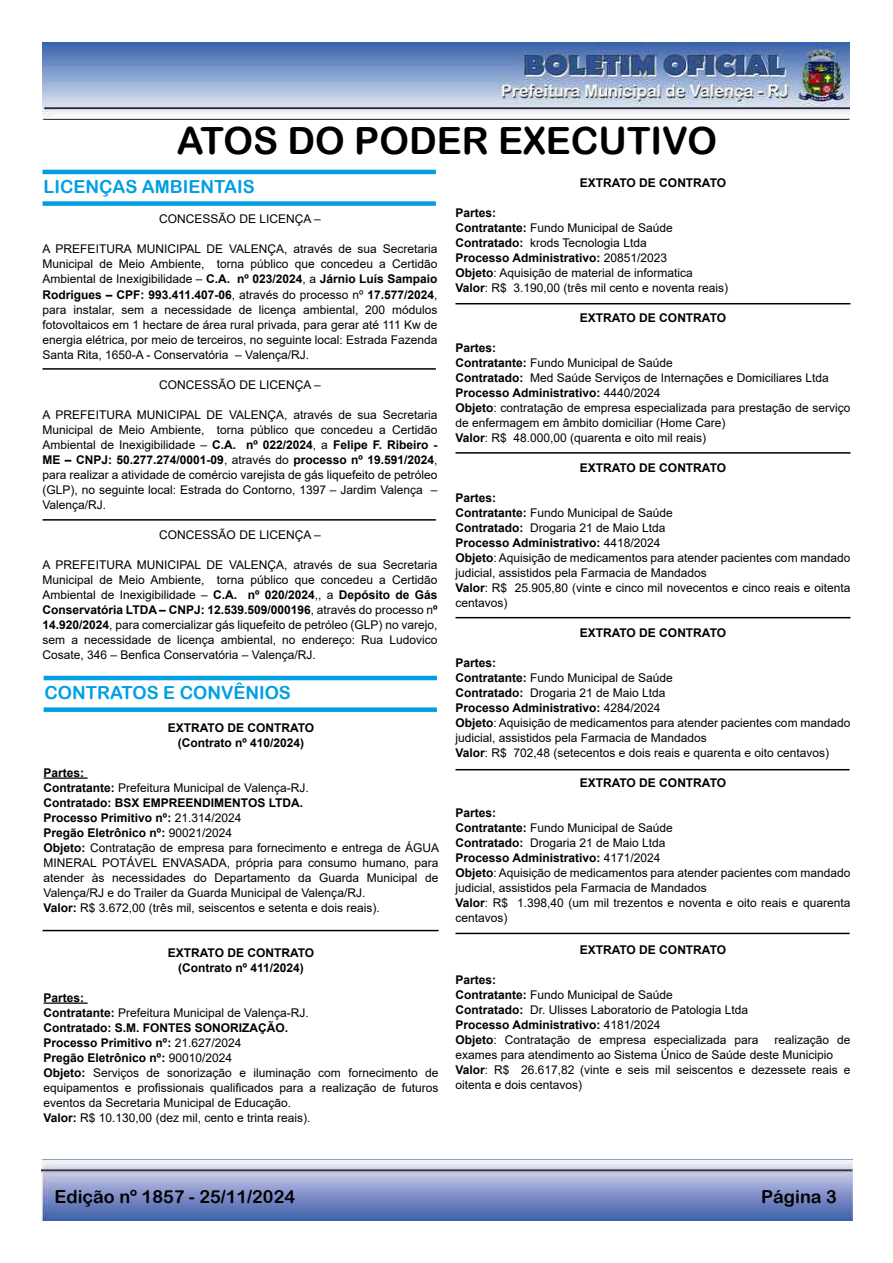
<style>
.page{position:relative;width:893px;height:1263px;background:#fff}
.page>*{position:absolute;margin:0;border:0;box-sizing:border-box;transform-origin:0 0}
.t1{font:37.5px "Arial Rounded MT Bold";color:#000}
.t2{font:18px "Arial Rounded MT Bold";color:#009fe3}
.t3{font:18px "Arial Rounded MT Bold";color:#000}
.t4{font:12px/15px "Arial";color:#000}
.t5{font:700 12px/15px "Arial";color:#000;text-align:center}
.s1{font-weight:700}
</style>
<div class="page">
<img style="left:43px;top:43px;width:807px;height:76px">
<img style="left:42px;top:1160px;width:811px;height:60px">
<div style="left:44px;top:707px;width:393px;height:5px;background:#009fe3"></div>
<hr style="left:44px;top:676px;width:393px;height:4px;background:#009fe3">
<hr style="left:44px;top:777px;width:44px;height:2px;background:#000">
<hr style="left:44px;top:1002px;width:44px;height:2px;background:#000">
<div style="left:43px;top:201px;width:393px;height:5px;background:#009fe3"></div>
<hr style="left:43px;top:170px;width:393px;height:4px;background:#009fe3">
<hr style="left:43px;top:368px;width:393px;height:2px;background:#000">
<hr style="left:43px;top:519px;width:393px;height:2px;background:#000">
<hr style="left:43px;top:930px;width:396px;height:1px;background:#000">
<hr style="left:455px;top:303px;width:395px;height:1px;background:#000">
<hr style="left:455px;top:452px;width:395px;height:2px;background:#000">
<hr style="left:455px;top:617px;width:395px;height:1px;background:#000">
<hr style="left:455px;top:769px;width:395px;height:1px;background:#000">
<hr style="left:455px;top:933px;width:395px;height:1px;background:#000">
<h1 class="t1" style="left:177px;top:118px;width:542px">ATOS DO PODER EXECUTIVO</h1>
<h2 class="t2" style="left:44px;top:176px;width:213px">LICENÇAS AMBIENTAIS</h2>
<p class="t4" style="left:159px;top:212px;width:163px">CONCESSÃO DE LICENÇA –</p>
<p class="t4" style="left:43px;top:242px;width:396px;text-align:justify">A PREFEITURA MUNICIPAL DE VALENÇA, através de sua Secretaria Municipal de Meio Ambiente, torna público que concedeu a Certidão Ambiental de Inexigibilidade – <span class="s1">C.A. nº 023/2024</span>, a <span class="s1">Járnio Luís Sampaio Rodrigues – CPF: 993.411.407-06</span>, através do processo nº <span class="s1">17.577/2024</span>, para instalar, sem a necessidade de licença ambiental, 200 módulos fotovoltaicos em 1 hectare de área rural privada, para gerar até 111 Kw de energia elétrica, por meio de terceiros, no seguinte local: Estrada Fazenda Santa Rita, 1650-A - Conservatória – Valença/RJ.</p>
<p class="t4" style="left:159px;top:377px;width:163px">CONCESSÃO DE LICENÇA –</p>
<p class="t4" style="left:43px;top:407px;width:396px;text-align:justify">A PREFEITURA MUNICIPAL DE VALENÇA, através de sua Secretaria Municipal de Meio Ambiente, torna público que concedeu a Certidão Ambiental de Inexigibilidade – <span class="s1">C.A. nº 022/2024</span>, a <span class="s1">Felipe F. Ribeiro - ME – CNPJ: 50.277.274/0001-09</span>, através do <span class="s1">processo nº 19.591/2024</span>, para realizar a atividade de comércio varejista de gás liquefeito de petróleo (GLP), no seguinte local: Estrada do Contorno, 1397 – Jardim Valença – Valença/RJ.</p>
<p class="t4" style="left:159px;top:527px;width:163px">CONCESSÃO DE LICENÇA –</p>
<p class="t4" style="left:43px;top:557px;width:396px;text-align:justify">A PREFEITURA MUNICIPAL DE VALENÇA, através de sua Secretaria Municipal de Meio Ambiente, torna público que concedeu a Certidão Ambiental de Inexigibilidade – <span class="s1">C.A. nº 020/2024</span>,, a <span class="s1">Depósito de Gás Conservatória LTDA – CNPJ: 12.539.509/000196</span>, através do processo n<span class="s1">º 14.920/2024</span>, para comercializar gás liquefeito de petróleo (GLP) no varejo, sem a necessidade de licença ambiental, no endereço: Rua Ludovico Cosate, 346 – Benfica Conservatória – Valença/RJ.</p>
<h2 class="t2" style="left:45px;top:682px;width:248px">CONTRATOS E CONVÊNIOS</h2>
<p class="t5" style="left:168px;top:720px;width:148px">EXTRATO DE CONTRATO (Contrato nº 410/2024)</p>
<p class="t4" style="left:44px;top:765px;width:397px"><span class="s1">Partes:<br>Contratante:</span> Prefeitura Municipal de Valença-RJ.<br><span class="s1">Contratado: BSX EMPREENDIMENTOS LTDA.<br>Processo Primitivo nº:</span> 21.314/2024<br><span class="s1">Pregão Eletrônico nº:</span> 90021/2024<br><span class="s1">Objeto:</span> Contratação de empresa para fornecimento e entrega de ÁGUA MINERAL POTÁVEL ENVASADA, própria para consumo humano, para atender às necessidades do Departamento da Guarda Municipal de Valença/RJ e do Trailer da Guarda Municipal de Valença/RJ.<br><span class="s1">Valor:</span> R$ 3.672,00 (três mil, seiscentos e setenta e dois reais).</p>
<p class="t5" style="left:168px;top:945px;width:148px">EXTRATO DE CONTRATO (Contrato nº 411/2024)</p>
<p class="t4" style="left:44px;top:990px;width:396px"><span class="s1">Partes:<br>Contratante:</span> Prefeitura Municipal de Valença-RJ.<br><span class="s1">Contratado: S.M. FONTES SONORIZAÇÃO.<br>Processo Primitivo nº:</span> 21.627/2024<br><span class="s1">Pregão Eletrônico nº:</span> 90010/2024<br><span class="s1">Objeto:</span> Serviços de sonorização e iluminação com fornecimento de equipamentos e profissionais qualificados para a realização de futuros eventos da Secretaria Municipal de Educação.<br><span class="s1">Valor:</span> R$ 10.130,00 (dez mil, cento e trinta reais).</p>
<p class="t5" style="left:580px;top:176px;width:148px">EXTRATO DE CONTRATO</p>
<p class="t4" style="left:455px;top:206px;width:274px"><span class="s1">Partes:<br>Contratante:</span> Fundo Municipal de Saúde <span class="s1">Contratado:</span> krods Tecnologia Ltda<br><span class="s1">Processo Administrativo:</span> 20851/2023<br><span class="s1">Objeto</span>: Aquisição de material de informatica <span class="s1">Valor</span>: R$ 3.190,00 (três mil cento e noventa reais)</p>
<p class="t5" style="left:580px;top:311px;width:148px">EXTRATO DE CONTRATO</p>
<p class="t4" style="left:455px;top:341px;width:396px"><span class="s1">Partes:<br>Contratante:</span> Fundo Municipal de Saúde<br><span class="s1">Contratado:</span> Med Saúde Serviços de Internações e Domiciliares Ltda <span class="s1">Processo Administrativo:</span> 4440/2024<br><span class="s1">Objeto</span>: contratação de empresa especializada para prestação de serviço de enfermagem em âmbito domiciliar (Home Care)<br><span class="s1">Valor</span>: R$ 48.000,00 (quarenta e oito mil reais)</p>
<p class="t5" style="left:580px;top:461px;width:148px">EXTRATO DE CONTRATO</p>
<p class="t4" style="left:455px;top:491px;width:396px"><span class="s1">Partes:<br>Contratante:</span> Fundo Municipal de Saúde<br><span class="s1">Contratado:</span> Drogaria 21 de Maio Ltda<br><span class="s1">Processo Administrativo:</span> 4418/2024<br><span class="s1">Objeto</span>: Aquisição de medicamentos para atender pacientes com mandado judicial, assistidos pela Farmacia de Mandados<br><span class="s1">Valor</span>: R$ 25.905,80 (vinte e cinco mil novecentos e cinco reais e oitenta centavos)</p>
<p class="t5" style="left:580px;top:626px;width:148px">EXTRATO DE CONTRATO</p>
<p class="t4" style="left:455px;top:656px;width:396px"><span class="s1">Partes:<br>Contratante:</span> Fundo Municipal de Saúde<br><span class="s1">Contratado:</span> Drogaria 21 de Maio Ltda<br><span class="s1">Processo Administrativo:</span> 4284/2024<br><span class="s1">Objeto</span>: Aquisição de medicamentos para atender pacientes com mandado judicial, assistidos pela Farmacia de Mandados<br><span class="s1">Valor</span>: R$ 702,48 (setecentos e dois reais e quarenta e oito centavos)</p>
<p class="t5" style="left:580px;top:776px;width:148px">EXTRATO DE CONTRATO</p>
<p class="t4" style="left:455px;top:806px;width:396px"><span class="s1">Partes:<br>Contratante:</span> Fundo Municipal de Saúde<br><span class="s1">Contratado:</span> Drogaria 21 de Maio Ltda<br><span class="s1">Processo Administrativo:</span> 4171/2024<br><span class="s1">Objeto</span>: Aquisição de medicamentos para atender pacientes com mandado judicial, assistidos pela Farmacia de Mandados<br><span class="s1">Valor</span>: R$ 1.398,40 (um mil trezentos e noventa e oito reais e quarenta centavos)</p>
<p class="t5" style="left:580px;top:942px;width:148px">EXTRATO DE CONTRATO</p>
<p class="t4" style="left:455px;top:972px;width:305px"><span class="s1">Partes:<br>Contratante:</span> Fundo Municipal de Saúde<br><span class="s1">Contratado:</span> Dr. Ulisses Laboratorio de Patologia Ltda <span class="s1">Processo Administrativo:</span> 4181/2024<br><span class="s1">Objeto</span>: Contratação de empresa especializada para</p>
<p class="t4" style="left:455px;top:1032px;width:396px;text-indent:319px">realização de exames para atendimento ao Sistema Único de Saúde deste Municipio <span class="s1">Valor</span>: R$ 26.617,82 (vinte e seis mil seiscentos e dezessete reais e oitenta e dois centavos)</p>
<h2 class="t3" style="left:54px;top:1186px;width:242px">Edição nº 1857 - 25/11/2024</h2>
<h2 class="t3" style="left:761px;top:1186px;width:77px">Página 3</h2>
</div>
